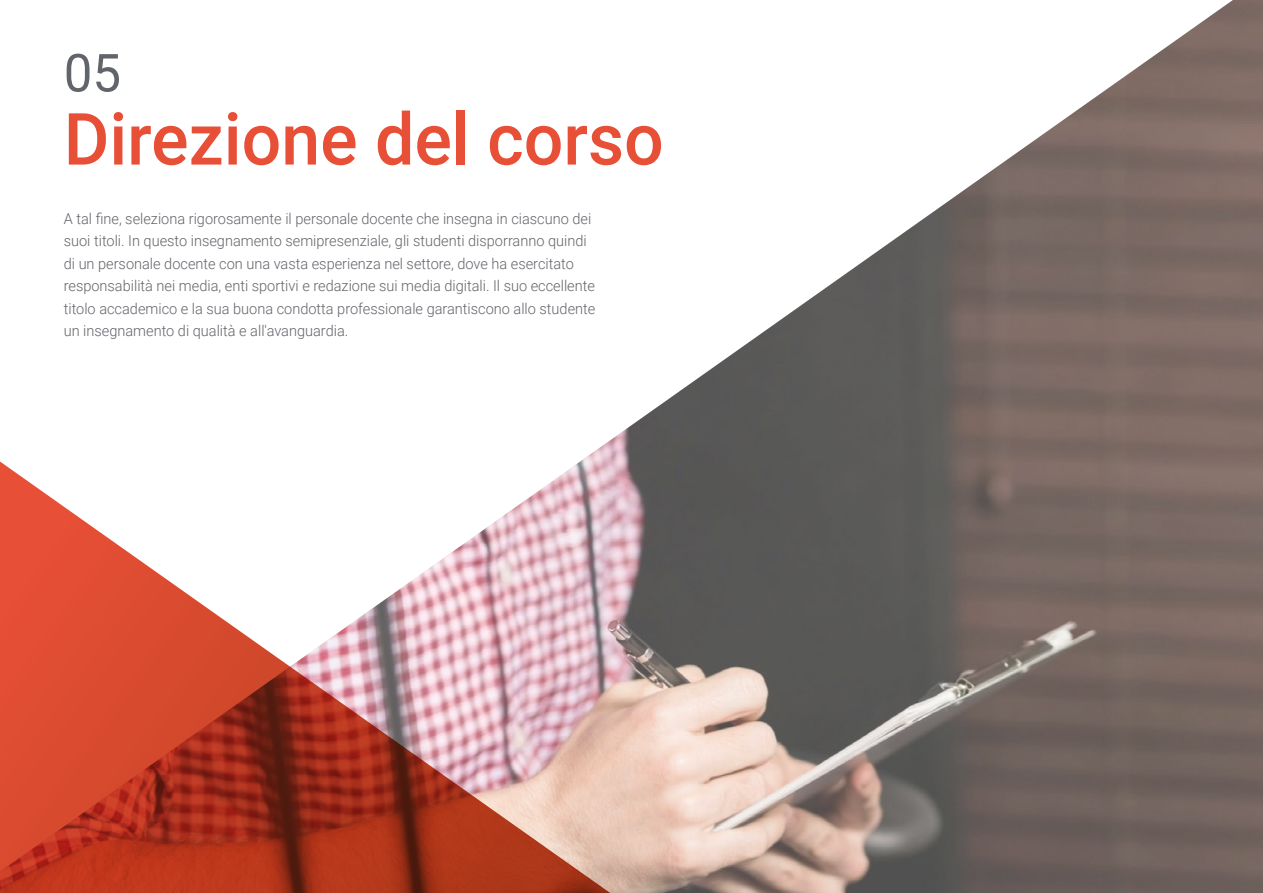
<style>
.page{position:relative;width:1263px;height:893px;background:#fff}
.page>*{position:absolute;margin:0;border:0;box-sizing:border-box;transform-origin:0 0}
.t1{font:500 72px "Roboto";color:#e74f36}
.t2{font:52.5px "Roboto";color:#61646a}
.t3{font:300 15px/22.5px "Roboto";color:#61646a}
</style>
<div class="page">
<img style="left:602px;top:0;width:661px;height:893px">
<svg style="left:0;top:446px;width:640px;height:447px"></svg>
<h2 class="t2" style="left:64px;top:36px;width:59px">05</h2>
<h1 class="t1" style="left:64px;top:89px;width:601px">Direzione del corso</h1>
<p class="t3" style="left:64px;top:207px;width:533px">A tal fine, seleziona rigorosamente il personale docente che insegna in ciascuno dei suoi titoli. In questo insegnamento semipresenziale, gli studenti disporranno quindi di un personale docente con una vasta esperienza nel settore, dove ha esercitato responsabilità nei media, enti sportivi e redazione sui media digitali. Il suo eccellente titolo accademico e la sua buona condotta professionale garantiscono allo studente un insegnamento di qualità e all'avanguardia.</p>
</div>
